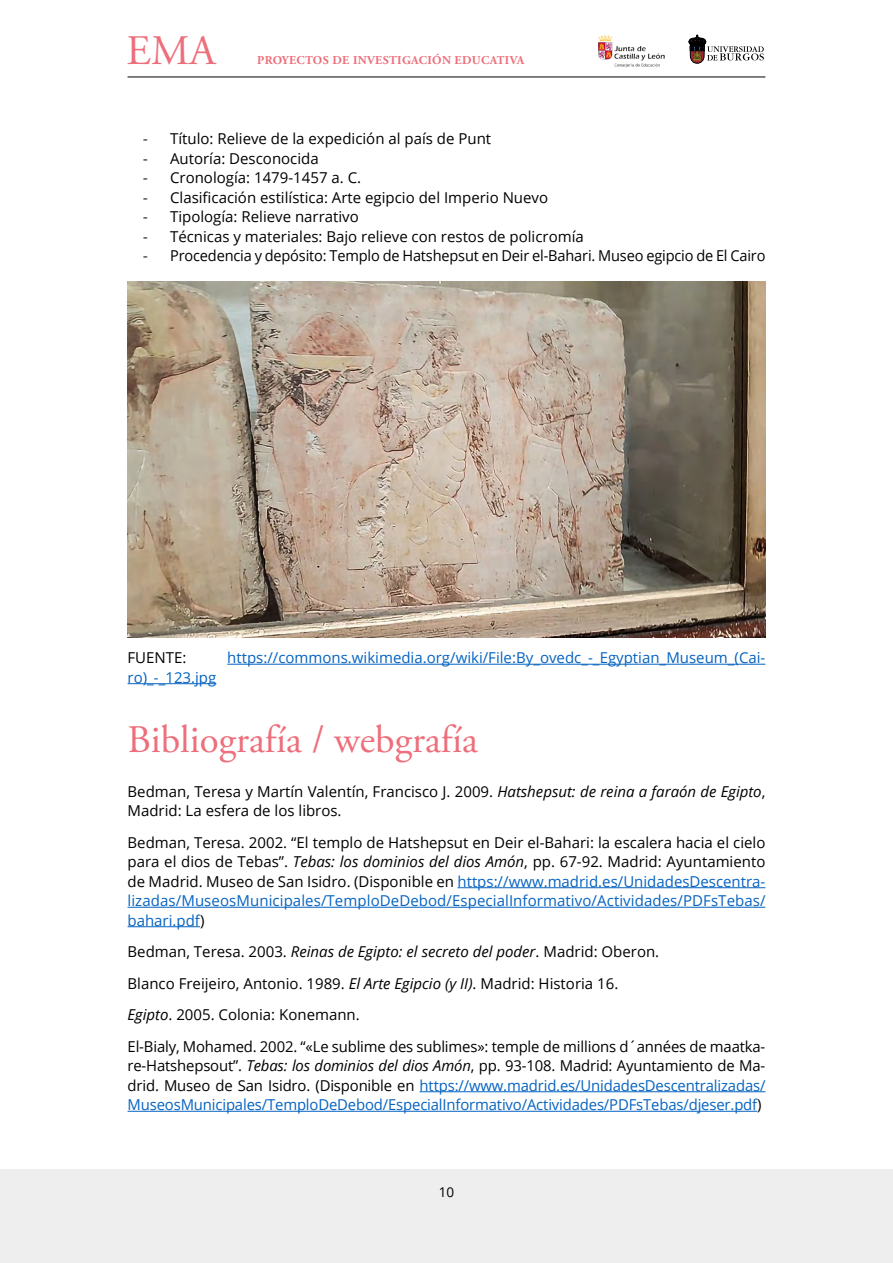
<style>
.page{position:relative;width:893px;height:1263px;background:#fff}
.page>*{position:absolute;margin:0;border:0;box-sizing:border-box;transform-origin:0 0}
.t1{font:42px "Adobe Garamond Pro";color:#ed6f7b}
.t2{font:39px "Adobe Garamond Pro";color:#ed6f7b}
.t3{font:15px/19.5px "Open Sans";color:#000}
.t4{font:15px/19.5px "Open Sans";color:#0563c1;text-align:justify}
.t5{font:13.5px "Open Sans";color:#000}
.t6{font:700 12px "Adobe Garamond Pro";letter-spacing:.03em;color:#ed6f7b}
.s1{font-family:"Myriad Pro"}
.s2{font-style:italic}
.s3{color:#0563c1}
.s4{color:#000}
.s5{font-style:italic;color:#000}
</style>
<div class="page">
<hr style="left:128px;top:77px;width:637px;height:1px;background:#000">
<div style="left:0;top:1169px;width:893px;height:94px;background:#efeeee"></div>
<svg style="left:689px;top:35px;width:75px;height:28px"></svg>
<img style="left:598px;top:35px;width:67px;height:33px">
<hr style="left:227px;top:664px;width:538px;height:1px;background:#0563c1">
<hr style="left:128px;top:683px;width:88px;height:1px;background:#0563c1">
<hr style="left:457px;top:887px;width:308px;height:1px;background:#0563c1">
<hr style="left:128px;top:907px;width:637px;height:1px;background:#0563c1">
<hr style="left:128px;top:926px;width:72px;height:1px;background:#0563c1">
<hr style="left:420px;top:1091px;width:345px;height:1px;background:#0563c1">
<hr style="left:128px;top:1111px;width:629px;height:1px;background:#0563c1">
<img style="left:128px;top:282px;width:637px;height:356px">
<h1 class="t1" style="left:126px;top:26px;width:90px">EMA</h1>
<p class="t6" style="left:257px;top:53px;width:269px">PROYECTOS DE INVESTIGACIÓN EDUCATIVA</p>
<p class="t3" style="left:143px;top:128px;width:350px"><span class="s1">-</span> Título: Relieve de la expedición al país de Punt</p>
<p class="t3" style="left:143px;top:148px;width:177px"><span class="s1">-</span> Autoría: Desconocida</p>
<p class="t3" style="left:143px;top:167px;width:220px"><span class="s1">-</span> Cronología: 1479-1457 a. C.</p>
<p class="t3" style="left:143px;top:187px;width:407px"><span class="s1">-</span> Clasificación estilística: Arte egipcio del Imperio Nuevo</p>
<p class="t3" style="left:143px;top:206px;width:217px"><span class="s1">-</span> Tipología: Relieve narrativo</p>
<p class="t3" style="left:143px;top:226px;width:442px"><span class="s1">-</span> Técnicas y materiales: Bajo relieve con restos de policromía</p>
<p class="t3" style="left:143px;top:245px;width:624px"><span class="s1">-</span> Procedencia y depósito: Templo de Hatshepsut en Deir el-Bahari. Museo egipcio de El Cairo</p>
<p class="t3" style="left:128px;top:647px;width:60px">FUENTE:</p>
<p class="t4" style="left:227px;top:647px;width:540px">https://commons.wikimedia.org/wiki/File:By_ovedc_-_Egyptian_Museum_(Cai-</p>
<p class="t4" style="left:128px;top:667px;width:90px">ro)_-_123.jpg</p>
<h2 class="t2" style="left:128px;top:716px;width:352px">Bibliografía / webgrafía</h2>
<p class="t3" style="left:128px;top:781px;width:639px">Bedman, Teresa y Martín Valentín, Francisco J. 2009. <span class="s2">Hatshepsut: de reina a faraón de Egipto</span>,<br>Madrid: La esfera de los libros.</p>
<p class="t3" style="left:128px;top:832px;width:640px;text-align:justify">Bedman, Teresa. 2002. “El templo de Hatshepsut en Deir el-Bahari: la escalera hacia el cielo para el dios de Tebas”. <span class="s2">Tebas: los dominios del dios Amón</span>, pp. 67-92. Madrid: Ayuntamiento de Madrid. Museo de San Isidro. (Disponible en <span class="s3">https://www.madrid.es/UnidadesDescentra&shy;lizadas/MuseosMunicipales/TemploDeDebod/EspecialInformativo/Actividades/PDFsTebas/ bahari.pdf</span>)</p>
<p class="t3" style="left:128px;top:935px;width:639px;line-height:31.5px">Bedman, Teresa. 2003. <span class="s2">Reinas de Egipto: el secreto del poder</span>. Madrid: Oberon.<br>Blanco Freijeiro, Antonio. 1989. <span class="s2">El Arte Egipcio (y II)</span>. Madrid: Historia 16.<br><span class="s2">Egipto</span>. 2005. Colonia: Konemann.<br>El-Bialy, Mohamed. 2002. “«Le sublime des sublimes»: temple de millions d´années de maatka-</p>
<p class="t4" style="left:128px;top:1055px;width:639px"><span class="s4">re-Hatshepsout”.</span> <span class="s5">Tebas: los dominios del dios Amón</span><span class="s4">, pp. 93-108. Madrid: Ayuntamiento de Ma&shy;drid. Museo de San Isidro. (Disponible en</span> https://www.madrid.es/UnidadesDescentralizadas/ MuseosMunicipales/TemploDeDebod/EspecialInformativo/Actividades/PDFsTebas/djeser.pdf<span class="s4">)</span></p>
<p class="t5" style="left:439px;top:1182px;width:17px">10</p>
</div>
